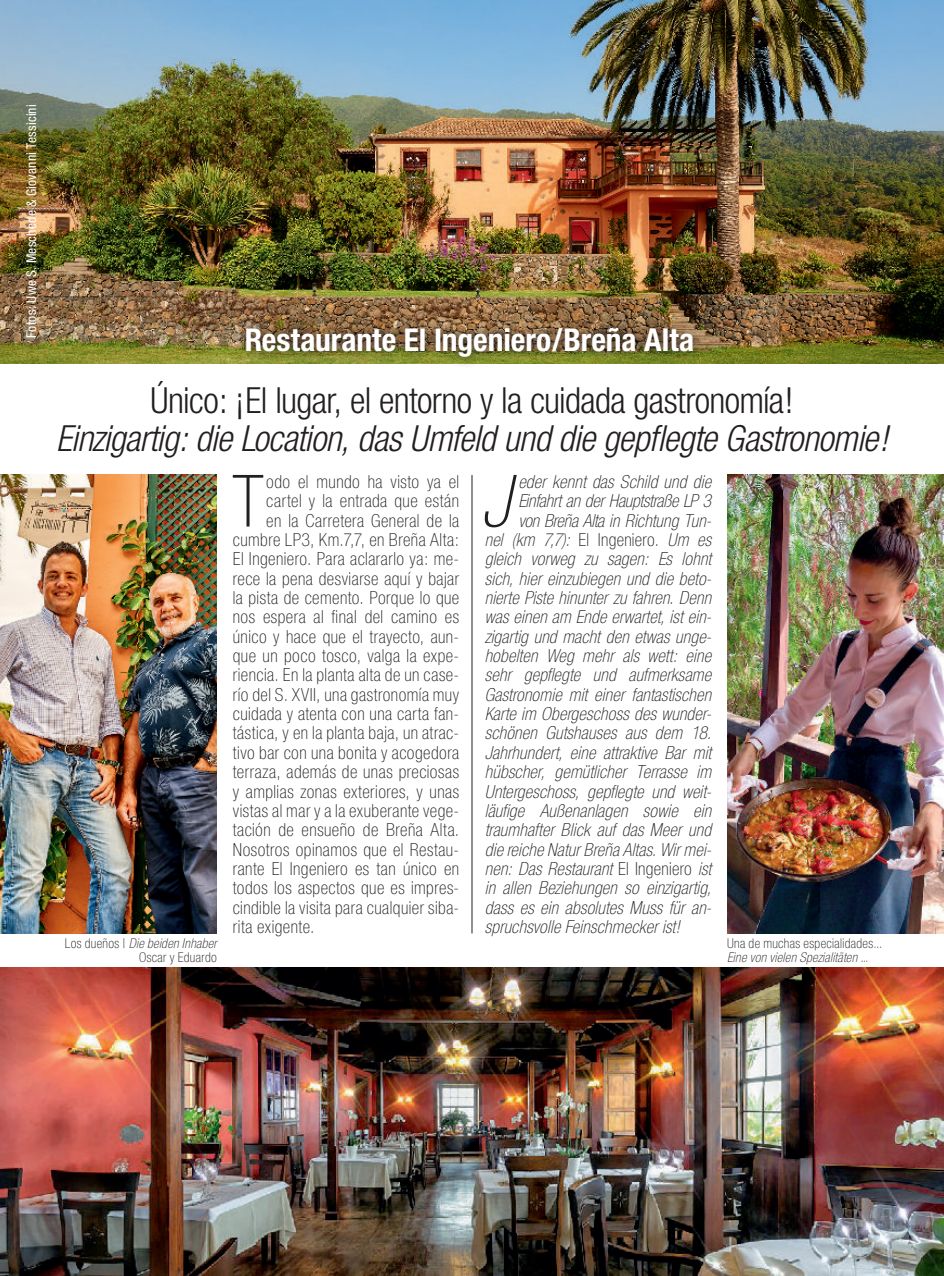
<style>
.page{position:relative;width:944px;height:1276px;background:#fff}
.page>*{position:absolute;margin:0;border:0;box-sizing:border-box;transform-origin:0 0}
.t1{font:100 condensed 72.23px "Helvetica Neue";color:#231f20}
.t2{font:italic 100 condensed 72.23px "Helvetica Neue";color:#231f20}
.t3{font:italic 300 condensed 36px "Helvetica Neue";letter-spacing:-.015em;color:#231f20}
.t4{font:300 condensed 36px "Helvetica Neue";letter-spacing:-.02em;color:#231f20}
.t5{font:700 condensed 31.5px "Helvetica Neue";color:#fff}
.t6{font:italic 100 condensed 18px "Helvetica Neue";letter-spacing:.015em;color:#231f20}
.t7{font:100 condensed 18px "Helvetica Neue";letter-spacing:.025em;color:#231f20}
.t8{font:italic 100 condensed 18px "Helvetica Neue";letter-spacing:-.005em;color:#231f20}
.t9{font:100 condensed 13.5px/13.5px "Helvetica Neue";letter-spacing:.025em;color:#231f20;text-align:right}
.t10{font:condensed 13.5px "Helvetica Neue";letter-spacing:.015em;color:#fff}
.t11{font:italic 100 condensed 13.5px "Helvetica Neue";letter-spacing:.02em;color:#231f20}
.s1{font-style:normal}
.s2{font-style:italic}
</style>
<div class="page">
<img style="left:0;top:967px;width:944px;height:309px">
<img style="left:0;top:0;width:944px;height:364px">
<img style="left:727px;top:475px;width:217px;height:458px">
<img style="left:0;top:475px;width:217px;height:458px">
<img style="left:234px;top:315px;width:471px;height:50px">
<hr style="left:472px;top:475px;width:1px;height:458px;background:#231f20">
<p class="t10" style="left:24px;top:338px;width:235px;rotate:-90deg">FOTOS: UWE S. MESCHEDE &amp; GIOVANNI TESSICINI</p>
<h3 class="t5" style="left:245px;top:321px;width:451px">Restaurante El Ingeniero/Breña Alta</h3>
<h2 class="t4" style="left:150px;top:379px;width:645px">Único: ¡El lugar, el entorno y la cuidada gastronomía!</h2>
<h2 class="t3" style="left:56px;top:418px;width:833px">Einzigartig: die Location, das Umfeld und die gepflegte Gastronomie!</h2>
<h1 class="t1" style="left:233px;top:460px;width:32px">T</h1>
<p class="t7" style="left:266px;top:471px;width:194px">odo el mundo ha visto ya el</p>
<p class="t7" style="left:266px;top:491px;width:194px">cartel y la entrada que están</p>
<p class="t7" style="left:266px;top:510px;width:194px">en la Carretera General de la</p>
<p class="t7" style="left:233px;top:529px;width:228px">cumbre LP3, Km.7,7, en Breña Alta:</p>
<p class="t7" style="left:233px;top:549px;width:228px">El Ingeniero. Para aclararlo ya: me-</p>
<p class="t7" style="left:233px;top:568px;width:228px">rece la pena desviarse aquí y bajar</p>
<p class="t7" style="left:233px;top:587px;width:228px">la pista de cemento. Porque lo que</p>
<p class="t7" style="left:233px;top:607px;width:228px">nos espera al final del camino es</p>
<p class="t7" style="left:233px;top:626px;width:228px">único y hace que el trayecto, aun-</p>
<p class="t7" style="left:233px;top:645px;width:228px">que un poco tosco, valga la expe-</p>
<p class="t7" style="left:233px;top:665px;width:228px">riencia. En la planta alta de un case-</p>
<p class="t7" style="left:233px;top:684px;width:228px">río del S. XVII, una gastronomía muy</p>
<p class="t7" style="left:233px;top:703px;width:228px">cuidada y atenta con una carta fan-</p>
<p class="t7" style="left:233px;top:723px;width:228px">tástica, y en la planta baja, un atrac-</p>
<p class="t7" style="left:233px;top:742px;width:228px">tivo bar con una bonita y acogedora</p>
<p class="t7" style="left:233px;top:761px;width:228px">terraza, además de unas preciosas</p>
<p class="t7" style="left:233px;top:781px;width:228px">y amplias zonas exteriores, y unas</p>
<p class="t7" style="left:233px;top:800px;width:228px">vistas al mar y a la exuberante vege-</p>
<p class="t7" style="left:233px;top:820px;width:228px">tación de ensueño de Breña Alta.</p>
<p class="t7" style="left:233px;top:839px;width:228px">Nosotros opinamos que el Restau-</p>
<p class="t7" style="left:233px;top:858px;width:228px">rante El Ingeniero es tan único en</p>
<p class="t7" style="left:233px;top:878px;width:228px">todos los aspectos que es impres-</p>
<p class="t7" style="left:233px;top:897px;width:228px">cindible la visita para cualquier siba-</p>
<p class="t7" style="left:233px;top:916px;width:83px">rita exigente.</p>
<h1 class="t2" style="left:481px;top:460px;width:31px">J</h1>
<p class="t6" style="left:518px;top:471px;width:194px">eder kennt das Schild und die</p>
<p class="t8" style="left:518px;top:491px;width:194px">Einfahrt an der Hauptstraße LP 3</p>
<p class="t6" style="left:518px;top:510px;width:194px">von Breña Alta in Richtung Tun-</p>
<p class="t6" style="left:485px;top:529px;width:228px">nel (km 7,7): <span class="s1">El Ingeniero</span>. Um es</p>
<p class="t6" style="left:485px;top:549px;width:228px">gleich vorweg zu sagen: Es lohnt</p>
<p class="t6" style="left:485px;top:568px;width:228px">sich, hier einzubiegen und die beto-</p>
<p class="t6" style="left:485px;top:587px;width:228px">nierte Piste hinunter zu fahren. Denn</p>
<p class="t6" style="left:485px;top:607px;width:228px">was einen am Ende erwartet, ist ein-</p>
<p class="t6" style="left:485px;top:626px;width:228px">zigartig und macht den etwas unge-</p>
<p class="t6" style="left:485px;top:645px;width:228px">hobelten Weg mehr als wett: eine</p>
<p class="t6" style="left:485px;top:665px;width:228px">sehr gepflegte und aufmerksame</p>
<p class="t6" style="left:485px;top:684px;width:228px">Gastronomie mit einer fantastischen</p>
<p class="t6" style="left:485px;top:703px;width:228px">Karte im Obergeschoss des wunder-</p>
<p class="t6" style="left:485px;top:723px;width:228px">schönen Gutshauses aus dem 18.</p>
<p class="t6" style="left:485px;top:742px;width:228px">Jahrhundert, eine attraktive Bar mit</p>
<p class="t6" style="left:485px;top:761px;width:228px">hübscher, gemütlicher Terrasse im</p>
<p class="t6" style="left:485px;top:781px;width:228px">Untergeschoss, gepflegte und weit-</p>
<p class="t6" style="left:485px;top:800px;width:228px">läufige Außenanlagen sowie ein</p>
<p class="t6" style="left:485px;top:820px;width:228px">traumhafter Blick auf das Meer und</p>
<p class="t6" style="left:485px;top:839px;width:228px">die reiche Natur Breña Altas. Wir mei-</p>
<p class="t6" style="left:485px;top:858px;width:228px">nen: Das Restaurant <span class="s1">El Ingeniero</span> ist</p>
<p class="t6" style="left:485px;top:878px;width:228px">in allen Beziehungen so einzigartig,</p>
<p class="t6" style="left:485px;top:897px;width:228px">dass es ein absolutes Muss für an-</p>
<p class="t6" style="left:485px;top:916px;width:197px">spruchsvolle Feinschmecker ist!</p>
<p class="t9" style="left:65px;top:936px;width:154px">Los dueños | <span class="s2">Die beiden Inhaber<br></span>Oscar y Eduardo</p>
<p class="t9" style="left:727px;top:936px;width:157px">Una de muchas especialidades...</p>
<p class="t11" style="left:727px;top:949px;width:143px">Eine von vielen Spezialitäten ...</p>
</div>
